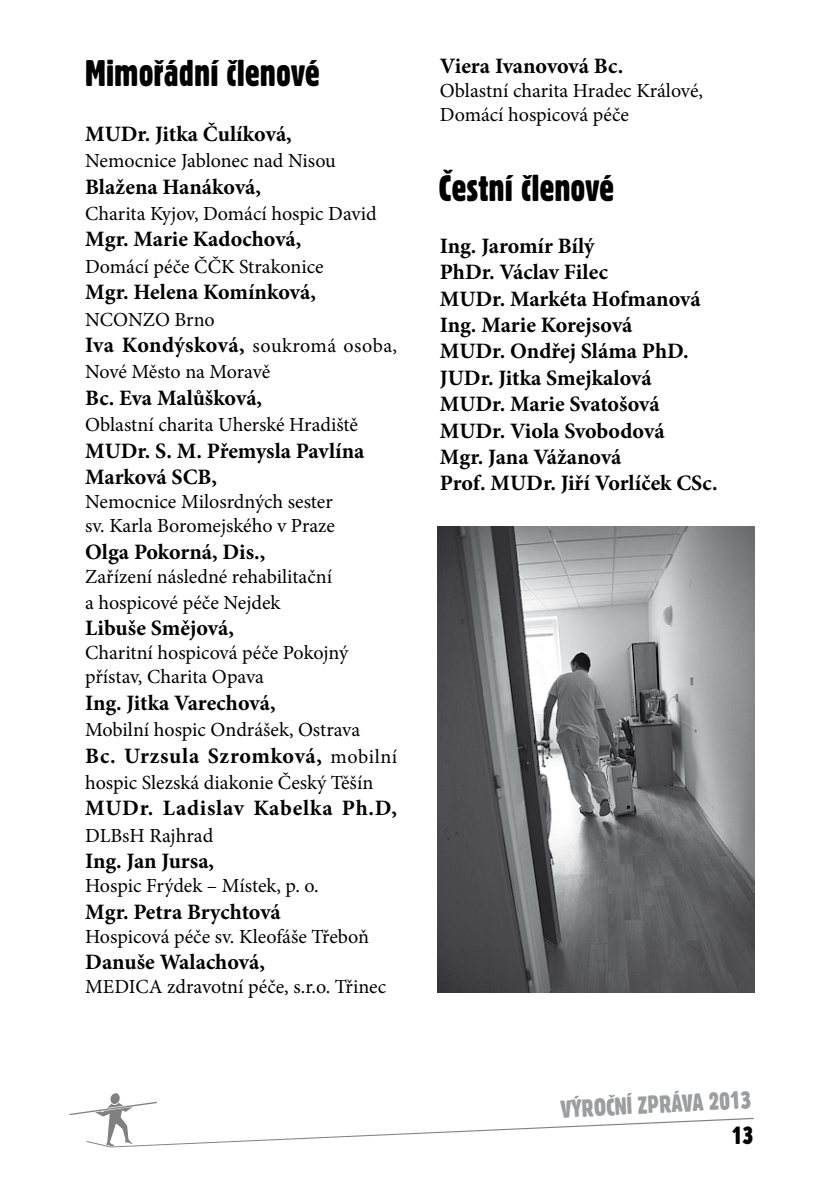
<style>
.page{position:relative;width:840px;height:1191px;background:#fff}
.page>*{position:absolute;margin:0;border:0;box-sizing:border-box;transform-origin:0 0}
.t1{font:36px "Gothic 821 Condensed BTCE";color:#000}
.t2{font:24px "Gothic 821 Condensed BTCE";color:#9c9d9f}
.t3{font:24px "Gothic 821 Condensed BTCE";color:#000}
.t4{font:700 22px/26.4px "Minion Pro";color:#000}
.t5{font:700 22px "Minion Pro";letter-spacing:.03em;color:#000}
.t6{font:700 22px "Minion Pro";letter-spacing:.035em;color:#000}
.t7{font:20px/24px "Minion Pro";color:#000}
.s1{font-weight:400;font-size:20px}
</style>
<div class="page">
<svg style="left:69px;top:1093px;width:684px;height:54px"></svg>
<img style="left:437px;top:526px;width:317px;height:466px">
<h1 class="t1" style="left:85px;top:51px;width:236px">Mimořádní členové</h1>
<p class="t4" style="left:439px;top:52px;width:185px">Viera Ivanovová Bc.</p>
<p class="t7" style="left:439px;top:78px;width:264px">Oblastní charita Hradec Králové,<br>Domácí hospicová péče</p>
<p class="t4" style="left:85px;top:120px;width:208px">MUDr. Jitka Čulíková,</p>
<p class="t7" style="left:85px;top:149px;width:252px">Nemocnice Jablonec nad Nisou</p>
<p class="t4" style="left:85px;top:173px;width:177px">Blažena Hanáková,</p>
<p class="t7" style="left:85px;top:202px;width:293px">Charita Kyjov, Domácí hospic David</p>
<p class="t4" style="left:85px;top:226px;width:218px">Mgr. Marie Kadochová,</p>
<p class="t7" style="left:85px;top:254px;width:240px">Domácí péče ČČK Strakonice</p>
<p class="t4" style="left:85px;top:279px;width:232px">Mgr. Helena Komínková,</p>
<p class="t7" style="left:85px;top:307px;width:131px">NCONZO Brno</p>
<p class="t4" style="left:85px;top:331px;width:313px">Iva Kondýsková, <span class="s1">soukromá osoba,</span></p>
<p class="t7" style="left:85px;top:360px;width:187px">Nové Město na Moravě</p>
<p class="t4" style="left:85px;top:384px;width:178px">Bc. Eva Malůšková,</p>
<p class="t7" style="left:85px;top:413px;width:274px">Oblastní charita Uherské Hradiště</p>
<p class="t4" style="left:85px;top:437px;width:280px">MUDr. S. M. Přemysla Pavlína<br>Marková SCB,</p>
<p class="t7" style="left:85px;top:490px;width:251px">Nemocnice Milosrdných sester sv. Karla Boromejského v Praze</p>
<p class="t4" style="left:85px;top:538px;width:182px">Olga Pokorná, Dis.,</p>
<p class="t7" style="left:85px;top:563px;width:248px;line-height:26.4px">Zařízení následné rehabilitační a hospicové péče Nejdek</p>
<p class="t4" style="left:85px;top:615px;width:150px">Libuše Smějová,</p>
<p class="t7" style="left:85px;top:641px;width:264px">Charitní hospicová péče Pokojný přístav, Charita Opava</p>
<p class="t4" style="left:85px;top:689px;width:192px">Ing. Jitka Varechová,</p>
<p class="t7" style="left:85px;top:718px;width:276px">Mobilní hospic Ondrášek, Ostrava</p>
<p class="t5" style="left:85px;top:740px;width:313px">Bc. Urzsula Szromková, <span class="s1">mobilní</span></p>
<p class="t7" style="left:85px;top:770px;width:289px">hospic Slezská diakonie Český Těšín</p>
<p class="t6" style="left:85px;top:793px;width:313px">MUDr. Ladislav Kabelka Ph.D,</p>
<p class="t7" style="left:85px;top:823px;width:129px">DLBsH Rajhrad</p>
<p class="t4" style="left:85px;top:847px;width:130px">Ing. Jan Jursa,</p>
<p class="t7" style="left:85px;top:874px;width:235px">Hospic Frýdek – Místek, p. o.</p>
<p class="t4" style="left:85px;top:898px;width:197px">Mgr. Petra Brychtová</p>
<p class="t7" style="left:85px;top:924px;width:285px">Hospicová péče sv. Kleofáše Třeboň</p>
<p class="t4" style="left:85px;top:948px;width:181px">Danuše Walachová,</p>
<p class="t7" style="left:85px;top:974px;width:302px">MEDICA zdravotní péče, s.r.o. Třinec</p>
<h1 class="t1" style="left:438px;top:166px;width:177px">Čestní členové</h1>
<p class="t4" style="left:439px;top:232px;width:279px">Ing. Jaromír Bílý<br>PhDr. Václav Filec<br>MUDr. Markéta Hofmanová<br>Ing. Marie Korejsová<br>MUDr. Ondřej Sláma PhD.<br>JUDr. Jitka Smejkalová<br>MUDr. Marie Svatošová<br>MUDr. Viola Svobodová<br>Mgr. Jana Vážanová<br>Prof. MUDr. Jiří Vorlíček CSc.</p>
<p class="t2" style="left:559px;top:1094px;width:192px;rotate:-3deg">VÝROČNÍ ZPRÁVA 2013</p>
<p class="t3" style="left:731px;top:1121px;width:23px">13</p>
</div>
